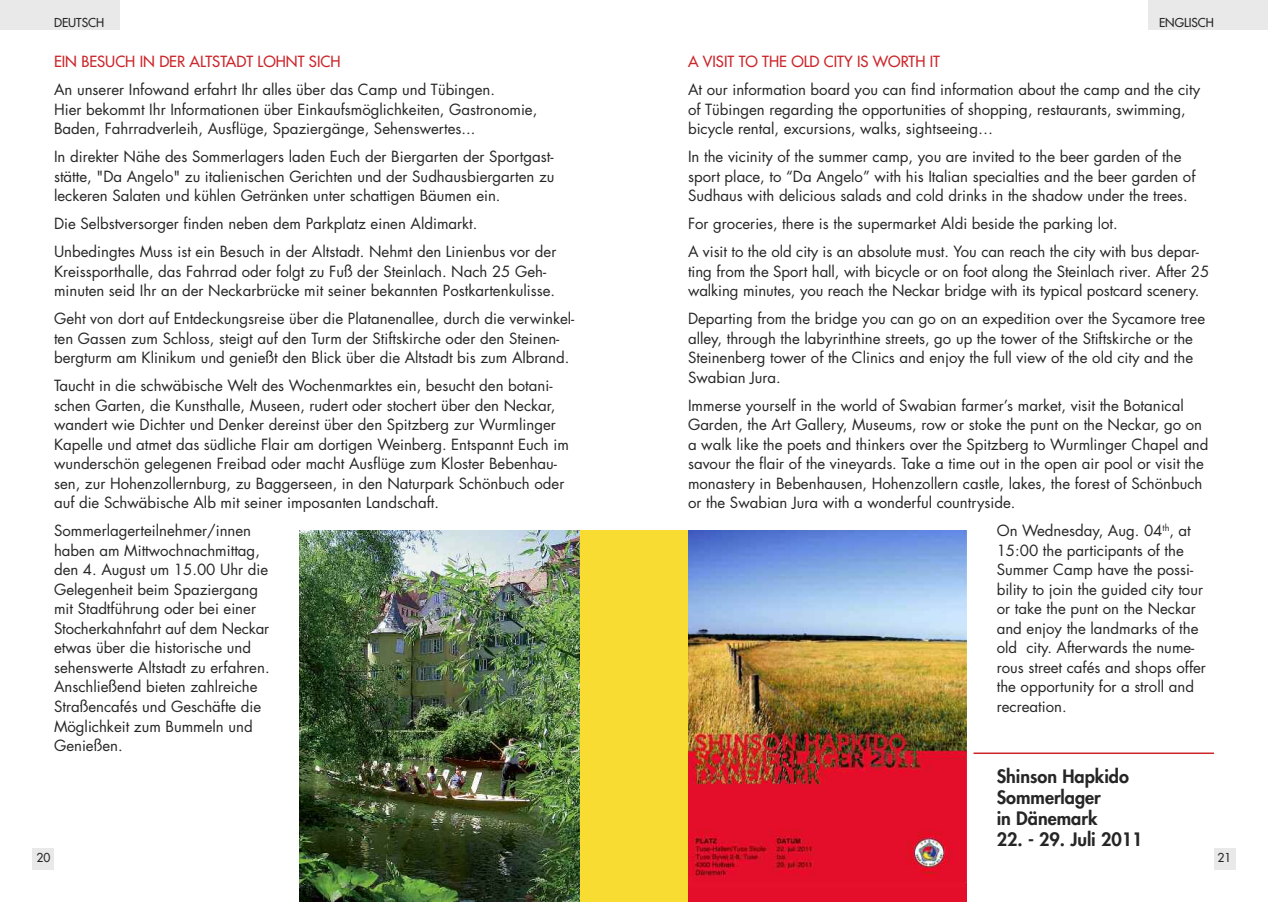
<style>
.page{position:relative;width:1268px;height:902px;background:#fff}
.page>*{position:absolute;margin:0;border:0;box-sizing:border-box;transform-origin:0 0}
.t1{font:800 18px/21px "Futura";color:#272627}
.t2{font:15px/19.5px "Futura";color:#272627}
.t3{font:15px "Futura";color:#cc262b}
.t4{font:12px "Futura";color:#272627}
</style>
<div class="page">
<div style="left:1213px;top:847px;width:21px;height:22px;background:#e9e9e9"></div>
<div style="left:1148px;top:0;width:119px;height:30px;background:#e9e9e9"></div>
<div style="left:33px;top:847px;width:21px;height:22px;background:#e9e9e9"></div>
<div style="left:0;top:0;width:119px;height:30px;background:#e9e9e9"></div>
<div style="left:328px;top:530px;width:306px;height:371px;background:#f9dc32"></div>
<img style="left:300px;top:530px;width:280px;height:371px">
<div style="left:634px;top:531px;width:275px;height:370px;background:#f9dc32"></div>
<img style="left:688px;top:531px;width:278px;height:370px">
<hr style="left:973px;top:752px;width:240px;height:2px;background:#cc262b">
<p class="t4" style="left:54px;top:16px;width:52px">DEUTSCH</p>
<p class="t4" style="left:1158px;top:16px;width:56px">ENGLISCH</p>
<p class="t3" style="left:54px;top:54px;width:288px">EIN BESUCH IN DER ALTSTADT LOHNT SICH</p>
<p class="t2" style="left:54px;top:81px;width:484px">An unserer Infowand erfahrt Ihr alles über das Camp und Tübingen.<br>Hier bekommt Ihr Informationen über Einkaufsmöglichkeiten, Gastronomie,<br>Baden, Fahrradverleih, Ausflüge, Spaziergänge, Sehenswertes...</p>
<p class="t2" style="left:54px;top:148px;width:502px;text-align:justify">In direkter Nähe des Sommerlagers laden Euch der Biergarten der Sportgast&shy;stätte, "Da Angelo" zu italienischen Gerichten und der Sudhausbiergarten zu leckeren Salaten und kühlen Getränken unter schattigen Bäumen ein.</p>
<p class="t2" style="left:54px;top:211px;width:504px;line-height:28px">Die Selbstversorger finden neben dem Parkplatz einen Aldimarkt.<br>Unbedingtes Muss ist ein Besuch in der Altstadt. Nehmt den Linienbus vor der</p>
<p class="t2" style="left:54px;top:263px;width:502px">Kreissporthalle, das Fahrrad oder folgt zu Fuß der Steinlach. Nach 25 Geh&shy;minuten seid Ihr an der Neckarbrücke mit seiner bekannten Postkartenkulisse.</p>
<p class="t2" style="left:54px;top:310px;width:521px">Geht von dort auf Entdeckungsreise über die Platanenallee, durch die verwinkel&shy;ten Gassen zum Schloss, steigt auf den Turm der Stiftskirche oder den Steinen&shy;bergturm am Klinikum und genießt den Blick über die Altstadt bis zum Albrand.</p>
<p class="t2" style="left:54px;top:377px;width:516px">Taucht in die schwäbische Welt des Wochenmarktes ein, besucht den botani&shy;schen Garten, die Kunsthalle, Museen, rudert oder stochert über den Neckar, wandert wie Dichter und Denker dereinst über den Spitzberg zur Wurmlinger Kapelle und atmet das südliche Flair am dortigen Weinberg. Entspannt Euch im wunderschön gelegenen Freibad oder macht Ausflüge zum Kloster Bebenhau&shy;sen, zur Hohenzollernburg, zu Baggerseen, in den Naturpark Schönbuch oder auf die Schwäbische Alb mit seiner imposanten Landschaft.</p>
<p class="t2" style="left:54px;top:522px;width:217px">Sommerlagerteilnehmer/innen haben am Mittwochnachmittag, den 4. August um 15.00 Uhr die<br>Gelegenheit beim Spaziergang mit Stadtführung oder bei einer<br>Stocherkahnfahrt auf dem Neckar etwas über die historische und sehenswerte Altstadt zu erfahren.<br>Anschließend bieten zahlreiche<br>Straßencafés und Geschäfte die<br>Möglichkeit zum Bummeln und<br>Genießen.</p>
<p class="t3" style="left:688px;top:54px;width:253px">A VISIT TO THE OLD CITY IS WORTH IT</p>
<p class="t2" style="left:688px;top:81px;width:513px">At our information board you can find information about the camp and the city of Tübingen regarding the opportunities of shopping, restaurants, swimming, bicycle rental, excursions, walks, sightseeing…</p>
<p class="t2" style="left:688px;top:148px;width:509px">In the vicinity of the summer camp, you are invited to the beer garden of the sport place, to “Da Angelo” with his Italian specialties and the beer garden of<br>Sudhaus with delicious salads and cold drinks in the shadow under the trees.</p>
<p class="t2" style="left:688px;top:211px;width:512px;line-height:28px">For groceries, there is the supermarket Aldi beside the parking lot.<br>A visit to the old city is an absolute must. You can reach the city with bus depar-</p>
<p class="t2" style="left:688px;top:263px;width:522px">ting from the Sport hall, with bicycle or on foot along the Steinlach river. After 25 walking minutes, you reach the Neckar bridge with its typical postcard scenery.</p>
<p class="t2" style="left:688px;top:310px;width:518px">Departing from the bridge you can go on an expedition over the Sycamore tree alley, through the labyrinthine streets, go up the tower of the Stiftskirche or the Steinenberg tower of the Clinics and enjoy the full view of the old city and the Swabian Jura.</p>
<p class="t2" style="left:688px;top:397px;width:522px">Immerse yourself in the world of Swabian farmer’s market, visit the Botanical Garden, the Art Gallery, Museums, row or stoke the punt on the Neckar, go on a walk like the poets and thinkers over the Spitzberg to Wurmlinger Chapel and savour the flair of the vineyards. Take a time out in the open air pool or visit the monastery in Bebenhausen, Hohenzollern castle, lakes, the forest of Schönbuch or the Swabian Jura with a wonderful countryside.</p>
<p class="t2" style="left:996px;top:522px;width:211px">On Wednesday, Aug. 04<sup>th</sup>, at<br>15:00 the participants of the<br>Summer Camp have the possi&shy;bility to join the guided city tour or take the punt on the Neckar and enjoy the landmarks of the old city. Afterwards the nume&shy;rous street cafés and shops offer the opportunity for a stroll and recreation.</p>
<p class="t1" style="left:996px;top:767px;width:134px">Shinson Hapkido<br>Sommerlager<br>in Dänemark</p>
<p class="t1" style="left:996px;top:830px;width:147px">22. - 29. Juli 2011</p>
<p class="t4" style="left:36px;top:851px;width:15px">20</p>
<p class="t4" style="left:1217px;top:851px;width:15px">21</p>
</div>
